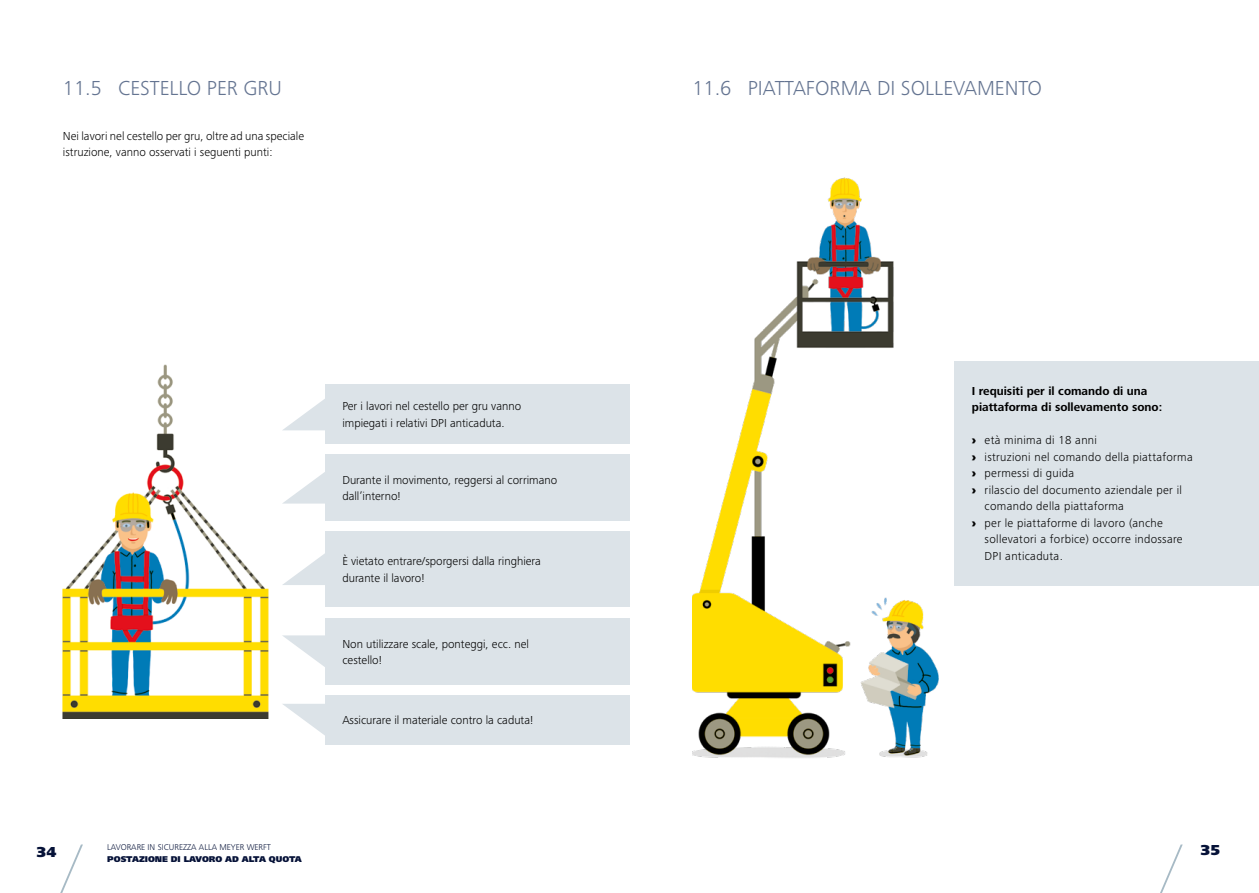
<style>
.page{position:relative;width:1259px;height:893px;background:#fff}
.page>*{position:absolute;margin:0;border:0;box-sizing:border-box;transform-origin:0 0}
.t1{font:300 21px "Frutiger Next LTW1 G";color:#647491}
.t2{font:900 15px "Frutiger Next LTW1 G";color:#061238}
.t3{font:300 12px/16.5px "Frutiger Next LTW1 G";color:#000}
.t4{font:300 12px "Frutiger Next LTW1 G";letter-spacing:.025em;color:#000}
.t5{font:700 12px/16.5px "Frutiger Next LTW1 G";color:#000}
.t6{font:300 8.7px "Frutiger Next LTW1 G";color:#061238}
.t7{font:900 8.7px "Frutiger Next LTW1 G";color:#061238}
.s1{font-weight:900}
</style>
<div class="page">
<img style="left:63px;top:364px;width:205px;height:355px">
<div style="left:325px;top:385px;width:304px;height:59px;background:#dce3e8"></div>
<div style="left:325px;top:455px;width:304px;height:66px;background:#dce3e8"></div>
<div style="left:325px;top:531px;width:304px;height:76px;background:#dce3e8"></div>
<div style="left:325px;top:618px;width:304px;height:66px;background:#dce3e8"></div>
<div style="left:325px;top:695px;width:304px;height:50px;background:#dce3e8"></div>
<div style="left:955px;top:361px;width:304px;height:224px;background:#dce3e8"></div>
<img style="left:692px;top:177px;width:247px;height:581px">
<svg style="left:282px;top:472px;width:43px;height:32px"></svg>
<svg style="left:283px;top:399px;width:42px;height:31px"></svg>
<svg style="left:282px;top:553px;width:43px;height:32px"></svg>
<svg style="left:282px;top:635px;width:43px;height:32px"></svg>
<svg style="left:283px;top:704px;width:42px;height:31px"></svg>
<svg style="left:60px;top:844px;width:23px;height:49px"></svg>
<svg style="left:1160px;top:844px;width:22px;height:49px"></svg>
<h1 class="t1" style="left:63px;top:76px;width:220px">11.5 CESTELLO PER GRU</h1>
<h1 class="t1" style="left:692px;top:76px;width:351px">11.6 PIATTAFORMA DI SOLLEVAMENTO</h1>
<p class="t3" style="left:63px;top:128px;width:243px">Nei lavori nel cestello per gru, oltre ad una speciale istruzione, vanno osservati i seguenti punti:</p>
<p class="t3" style="left:342px;top:398px;width:180px">Per i lavori nel cestello per gru vanno impiegati i relativi DPI anticaduta.</p>
<p class="t3" style="left:342px;top:471px;width:216px">Durante il movimento, reggersi al corrimano dall’interno!</p>
<p class="t3" style="left:342px;top:553px;width:200px">È vietato entrare/sporgersi dalla ringhiera durante il lavoro!</p>
<p class="t3" style="left:342px;top:635px;width:188px">Non utilizzare scale, ponteggi, ecc. nel cestello!</p>
<p class="t3" style="left:342px;top:712px;width:192px">Assicurare il materiale contro la caduta!</p>
<p class="t5" style="left:972px;top:383px;width:192px">I requisiti per il comando di una piattaforma di sollevamento sono:</p>
<p class="t4" style="left:972px;top:433px;width:127px"><span class="s1">›</span> età minima di 18 anni</p>
<p class="t4" style="left:972px;top:450px;width:222px"><span class="s1">›</span> istruzioni nel comando della piattaforma</p>
<p class="t4" style="left:972px;top:466px;width:104px"><span class="s1">›</span> permessi di guida</p>
<p class="t4" style="left:972px;top:483px;width:212px"><span class="s1">›</span> rilascio del documento aziendale per il</p>
<p class="t4" style="left:984px;top:499px;width:141px">comando della piattaforma</p>
<p class="t4" style="left:972px;top:516px;width:193px"><span class="s1">›</span> per le piattaforme di lavoro (anche</p>
<p class="t4" style="left:984px;top:532px;width:200px">sollevatori a forbice) occorre indossare</p>
<p class="t4" style="left:984px;top:549px;width:80px">DPI anticaduta.</p>
<p class="t2" style="left:37px;top:843px;width:21px">34</p>
<p class="t6" style="left:107px;top:842px;width:165px">LAVORARE IN SICUREZZA ALLA MEYER WERFT</p>
<p class="t2" style="left:1200px;top:841px;width:21px">35</p>
<p class="t7" style="left:107px;top:855px;width:196px">POSTAZIONE DI LAVORO AD ALTA QUOTA</p>
</div>
